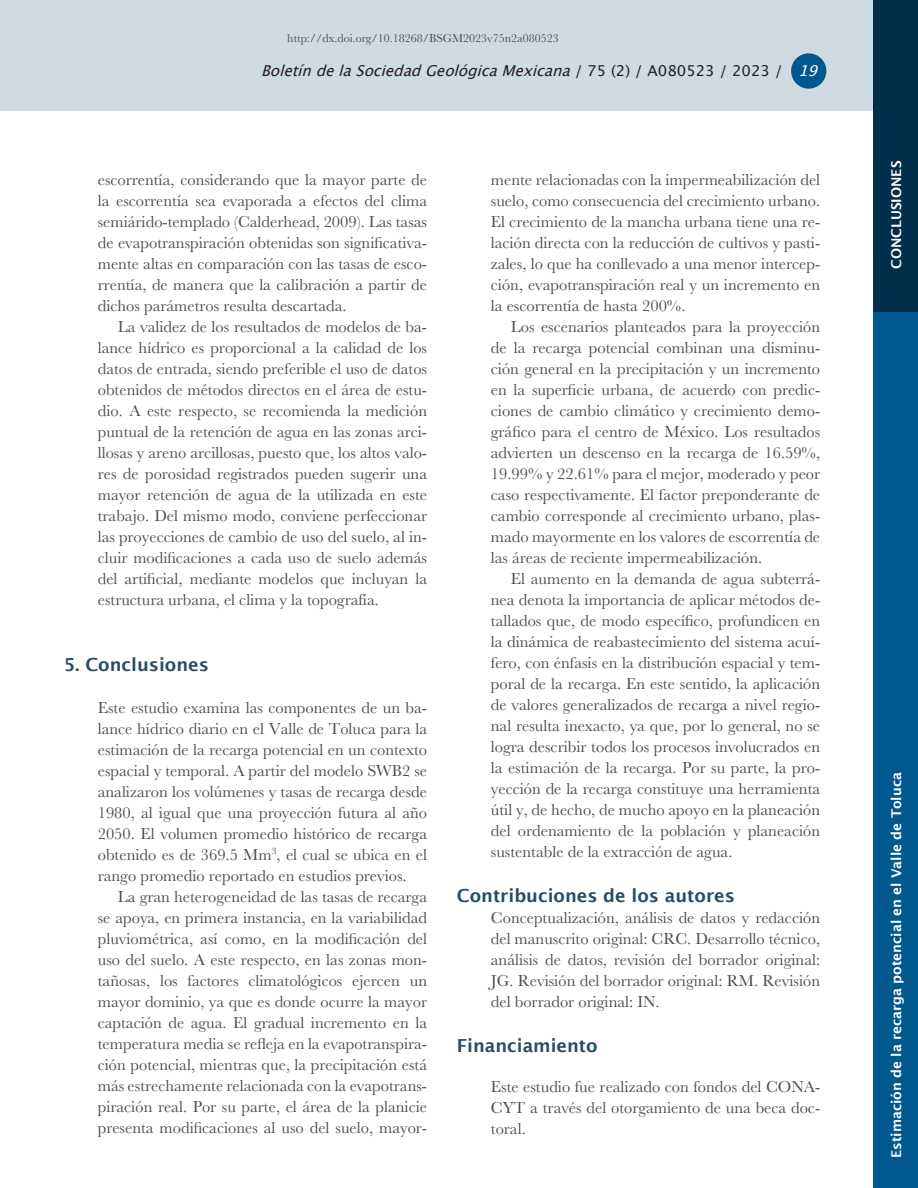
<style>
.page{position:relative;width:918px;height:1188px;background:#fff}
.page>*{position:absolute;margin:0;border:0;box-sizing:border-box;transform-origin:0 0}
.Jerarquía_1{font:600 18px "Lucida Sans";color:#274d66}
.t1{font:16.5px/21px "Baskerville";color:#4b4c4d;text-align:justify}
.t2{font:italic 15px "Lucida Grande";color:#231f20}
.Sección{font:600 13.5px "Lucida Sans";color:#fff}
.t3{font:12px "Baskerville";color:#4b4c4d}
.s1{font-style:normal}
.s2{color:#fff}
</style>
<div class="page">
<div style="left:874px;top:311px;width:44px;height:877px;background:#01588e"></div>
<div style="left:0;top:0;width:874px;height:111px;background:#cfdbe2"></div>
<div style="left:791px;top:53px;width:35px;height:36px;background:#01588e;border-radius:50%"></div>
<div style="left:874px;top:0;width:44px;height:311px;background:#012e4b"></div>
<p class="t3" style="left:287px;top:30px;width:273px">http://dx.doi.org/10.18268/BSGM2023v75n2a080523</p>
<p class="t2" style="left:261px;top:62px;width:565px">BoletíndelaSociedadGeológicaMexicana<span class="s1">/ 7 5 ( 2 ) / A 0 8 0 5 2 3 / 2 0 2 3 /</span> <span class="s2">19</span></p>
<p class="t1" style="left:98px;top:169px;width:331px">escorrentía, considerando que la mayor parte de la escorrentía sea evaporada a efectos del clima semiárido-templado (Calderhead, 2009). Las tasas de evapotranspiración obtenidas son significativa&shy;mente altas en comparación con las tasas de esco&shy;rrentía, de manera que la calibración a partir de dichos parámetros resulta descartada.</p>
<p class="t1" style="left:98px;top:316px;width:331px;text-indent:20px">La validez de los resultados de modelos de ba&shy;lance hídrico es proporcional a la calidad de los datos de entrada, siendo preferible el uso de datos obtenidos de métodos directos en el área de estu&shy;dio. A este respecto, se recomienda la medición puntual de la retención de agua en las zonas arci&shy;llosas y areno arcillosas, puesto que, los altos valo&shy;res de porosidad registrados pueden sugerir una mayor retención de agua de la utilizada en este trabajo. Del mismo modo, conviene perfeccionar las proyecciones de cambio de uso del suelo, al in&shy;cluir modificaciones a cada uso de suelo además del artificial, mediante modelos que incluyan la estructura urbana, el clima y la topografía.</p>
<p class="Jerarquía_1" style="left:64px;top:654px;width:147px">5. Conclusiones</p>
<p class="t1" style="left:98px;top:697px;width:331px">Este estudio examina las componentes de un ba&shy;lance hídrico diario en el Valle de Toluca para la estimación de la recarga potencial en un contexto espacial y temporal. A partir del modelo SWB2 se analizaron los volúmenes y tasas de recarga desde 1980, al igual que una proyección futura al año 2050. El volumen promedio histórico de recarga obtenido es de 369.5 Mm<sup>3</sup>, el cual se ubica en el rango promedio reportado en estudios previos.</p>
<p class="t1" style="left:98px;top:886px;width:331px;text-indent:20px">La gran heterogeneidad de las tasas de recarga se apoya, en primera instancia, en la variabilidad pluviométrica, así como, en la modificación del uso del suelo. A este respecto, en las zonas mon&shy;tañosas, los factores climatológicos ejercen un mayor dominio, ya que es donde ocurre la mayor captación de agua. El gradual incremento en la temperatura media se refleja en la evapotranspira&shy;ción potencial, mientras que, la precipitación está más estrechamente relacionada con la evapotrans&shy;piración real. Por su parte, el área de la planicie presenta modificaciones al uso del suelo, mayor-</p>
<p class="t1" style="left:491px;top:169px;width:331px">mente relacionadas con la impermeabilización del suelo, como consecuencia del crecimiento urbano.<br>El crecimiento de la mancha urbana tiene una re&shy;lación directa con la reducción de cultivos y pasti&shy;zales, lo que ha conllevado a una menor intercep&shy;ción, evapotranspiración real y un incremento en la escorrentía de hasta 200%.</p>
<p class="t1" style="left:491px;top:316px;width:331px;text-indent:20px">Los escenarios planteados para la proyección de la recarga potencial combinan una disminu&shy;ción general en la precipitación y un incremento en la superficie urbana, de acuerdo con predic&shy;ciones de cambio climático y crecimiento demo&shy;gráfico para el centro de México. Los resultados advierten un descenso en la recarga de 16.59%, 19.99% y 22.61% para el mejor, moderado y peor caso respectivamente. El factor preponderante de cambio corresponde al crecimiento urbano, plas&shy;mado mayormente en los valores de escorrentía de las áreas de reciente impermeabilización.</p>
<p class="t1" style="left:491px;top:568px;width:331px;text-indent:20px">El aumento en la demanda de agua subterrá&shy;nea denota la importancia de aplicar métodos de&shy;tallados que, de modo específico, profundicen en la dinámica de reabastecimiento del sistema acuí&shy;fero, con énfasis en la distribución espacial y tem&shy;poral de la recarga. En este sentido, la aplicación de valores generalizados de recarga a nivel regio&shy;nal resulta inexacto, ya que, por lo general, no se logra describir todos los procesos involucrados en la estimación de la recarga. Por su parte, la pro&shy;yección de la recarga constituye una herramienta útil y, de hecho, de mucho apoyo en la planeación del ordenamiento de la población y planeación sustentable de la extracción de agua.</p>
<p class="Jerarquía_1" style="left:457px;top:885px;width:280px">Contribuciones de los autores</p>
<p class="t1" style="left:491px;top:907px;width:331px">Conceptualización, análisis de datos y redacción del manuscrito original: CRC. Desarrollo técnico, análisis de datos, revisión del borrador original:<br>JG. Revisión del borrador original: RM. Revisión del borrador original: IN.</p>
<p class="Jerarquía_1" style="left:457px;top:1035px;width:142px">Financiamiento</p>
<p class="t1" style="left:491px;top:1077px;width:331px">Este estudio fue realizado con fondos del CONA-CYT a través del otorgamiento de una beca doc&shy;toral.</p>
<p class="Sección" style="left:889px;top:269px;width:110px;rotate:-90deg">CONCLUSIONES</p>
<p class="Sección" style="left:889px;top:1158px;width:387px;rotate:-90deg">Estimación de la recarga potencial en el Valle de Toluca</p>
</div>
